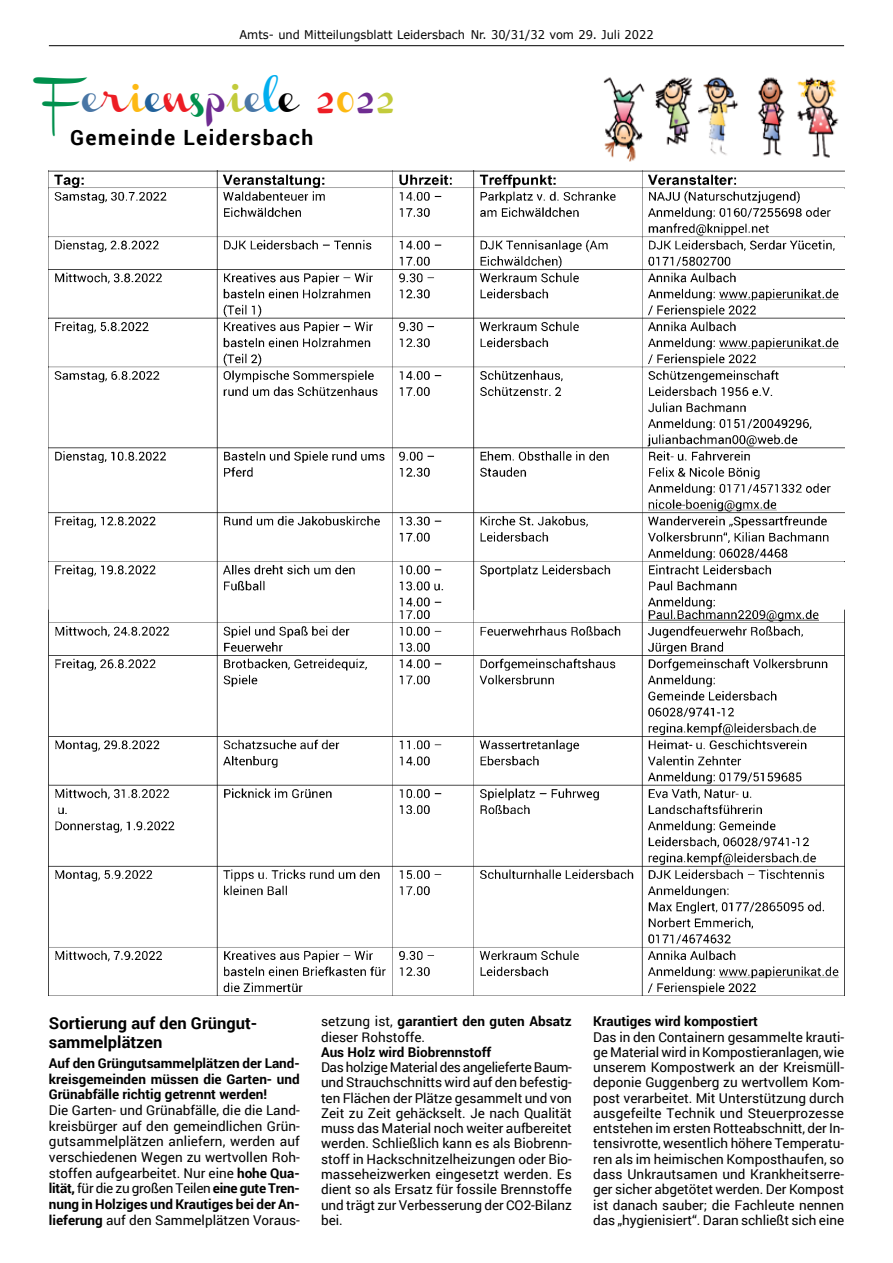
<style>
.page{position:relative;width:893px;height:1263px;background:#fff}
.page>*{position:absolute;margin:0;border:0;box-sizing:border-box;transform-origin:0 0}
.t1{font:30px "Channel";color:#ed1d24}
.t2{font:700 21px "Roboto";letter-spacing:.07em;color:#000}
.t3{font:700 16.5px/18.8px "Roboto";color:#000}
.t4{font:13.5px/15.3px "Roboto";letter-spacing:-.005em;color:#000;text-align:justify}
.t5{font:700 13.5px/15.6px "Roboto";color:#000;text-align:justify}
.t6{font:12px "Verdana";color:#000;scale:.95 1}
.s1{color:#00904d}
.s2{color:#4976a5}
.s3{color:#fdb913}
.s4{color:#21619a}
.s5{color:#6f2c91}
.s6{color:#c2cb3b}
.s7{color:#00aeef}
.s8{color:#000}
.s9{font-weight:700}
</style>
<div class="page">
<hr style="left:49px;top:45px;width:795px;height:1px;background:#000">
<img style="left:49px;top:170px;width:795px;height:825px">
<img style="left:603px;top:77px;width:236px;height:85px">
<p class="t6" style="left:239px;top:27px;width:437px">Amts- und Mitteilungsblatt Leidersbach Nr. 30/31/32 vom 29. Juli 2022</p>
<h1 class="t1" style="left:49px;top:84px;width:350px"><span class="s1">F</span><span class="s2">e</span>r<span class="s3">i</span><span class="s4">e</span>n<span class="s1">s</span><span class="s5">p</span><span class="s6">i</span><span class="s2">e</span><span class="s7">l</span><span class="s8">e</span> 2<span class="s3">0</span><span class="s5">2</span><span class="s6">2</span></h1>
<h2 class="t2" style="left:70px;top:123px;width:245px">Gemeinde Leidersbach</h2>
<p class="t3" style="left:49px;top:1013px;width:208px">Sortierung auf den Grüngut&shy;sammelplätzen</p>
<p class="t5" style="left:49px;top:1055px;width:252px">Auf den Grüngutsammelplätzen der Land&shy;kreisgemeinden müssen die Garten- und Grünabfälle richtig getrennt werden!</p>
<p class="t4" style="left:49px;top:1102px;width:252px">Die Garten- und Grünabfälle, die die Land&shy;kreisbürger auf den gemeindlichen Grün&shy;gutsammelplätzen anliefern, werden auf verschiedenen Wegen zu wertvollen Roh&shy;stoffen aufgearbeitet. Nur eine <span class="s9">hohe Qua&shy;lität,</span> für die zu großen Teilen <span class="s9">eine gute Tren&shy;nung in Holziges und Krautiges bei der An&shy;lieferung</span> auf den Sammelplätzen Voraus-</p>
<p class="t4" style="left:321px;top:1013px;width:252px">setzung ist, <span class="s9">garantiert den guten Absatz </span>dieser Rohstoffe.</p>
<p class="t5" style="left:321px;top:1044px;width:172px">Aus Holz wird Biobrennstoff</p>
<p class="t4" style="left:321px;top:1059px;width:252px">Das holzige Material des angelieferte Baum&shy;und Strauchschnitts wird auf den befestig&shy;ten Flächen der Plätze gesammelt und von Zeit zu Zeit gehäckselt. Je nach Qualität muss das Material noch weiter aufbereitet werden. Schließlich kann es als Biobrenn&shy;stoff in Hackschnitzelheizungen oder Bio&shy;masseheizwerken eingesetzt werden. Es dient so als Ersatz für fossile Brennstoffe und trägt zur Verbesserung der CO2-Bilanz bei.</p>
<p class="t5" style="left:593px;top:1013px;width:166px">Krautiges wird kompostiert</p>
<p class="t4" style="left:593px;top:1028px;width:252px">Das in den Containern gesammelte krauti&shy;ge Material wird in Kompostieranlagen, wie unserem Kompostwerk an der Kreismüll&shy;deponie Guggenberg zu wertvollem Kom&shy;post verarbeitet. Mit Unterstützung durch ausgefeilte Technik und Steuerprozesse entstehen im ersten Rotteabschnitt, der In&shy;tensivrotte, wesentlich höhere Temperatu&shy;ren als im heimischen Komposthaufen, so dass Unkrautsamen und Krankheitserre&shy;ger sicher abgetötet werden. Der Kompost ist danach sauber; die Fachleute nennen das „hygienisiert“. Daran schließt sich eine</p>
</div>
